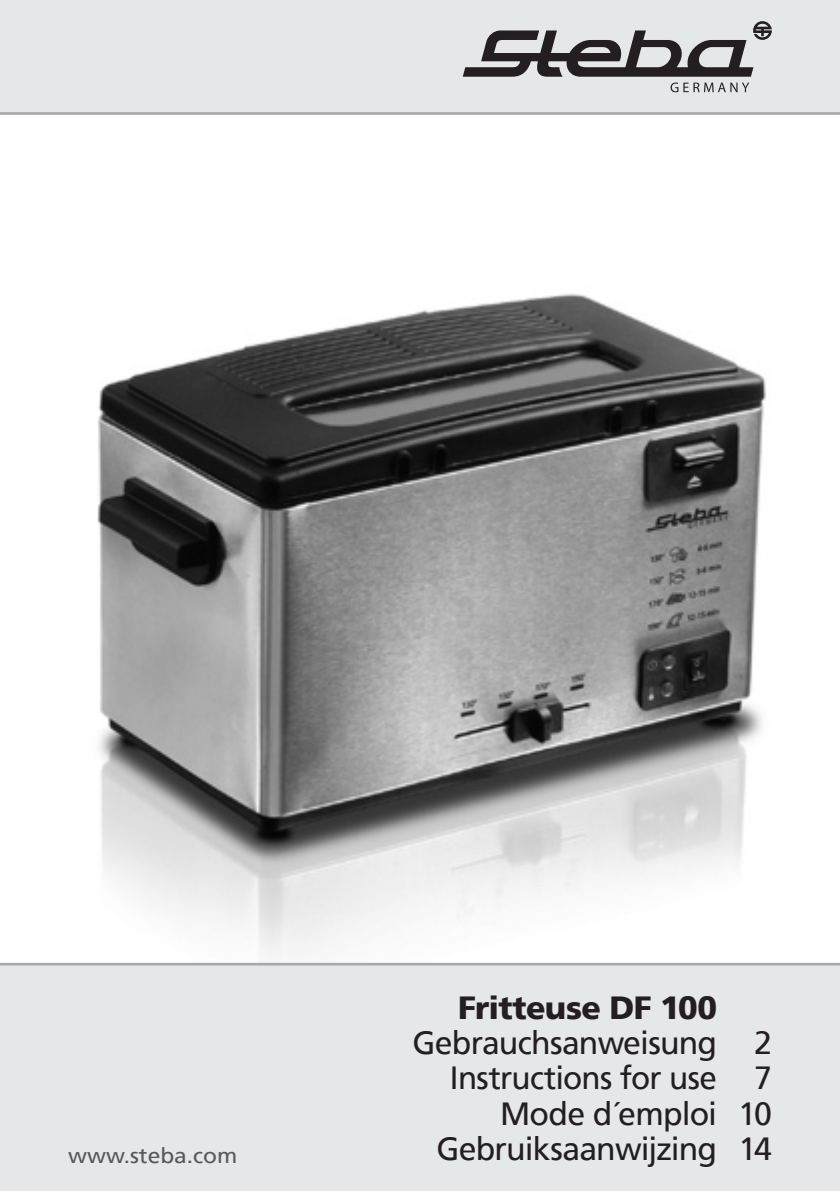
<style>
.page{position:relative;width:840px;height:1191px;background:#fff}
.page>*{position:absolute;margin:0;border:0;box-sizing:border-box;transform-origin:0 0}
.t1{font:32px/35.2px "Frutiger";letter-spacing:-.025em;color:#231f20;text-align:right}
.t2{font:900 32px "Frutiger";letter-spacing:-.02em;color:#231f20}
.t3{font:21.2px "Frutiger";color:#57585a;scale:1.07 1}
</style>
<div class="page">
<img style="left:97px;top:294px;width:670px;height:663px">
<div style="left:0;top:964px;width:839px;height:227px;background:#e6e7e9"></div>
<div style="left:0;top:0;width:839px;height:113px;background:#e6e7e9"></div>
<hr style="left:0;top:112px;width:839px;height:3px;background:#a8a9ad">
<svg style="left:670px;top:83px;width:78px;height:9px"></svg>
<svg style="left:462px;top:21px;width:309px;height:56px"></svg>
<hr style="left:0;top:962px;width:839px;height:3px;background:#a8a9ad">
<p class="t3" style="left:68px;top:1142px;width:160px">www.steba.com</p>
<p class="t2" style="left:458px;top:988px;width:260px">Fritteuse DF 100</p>
<p class="t1" style="left:412px;top:1025px;width:360px">Gebrauchsanweisung 2<br>Instructions for use 7<br>Mode d´emploi 10<br>Gebruiksaanwijzing 14</p>
</div>
